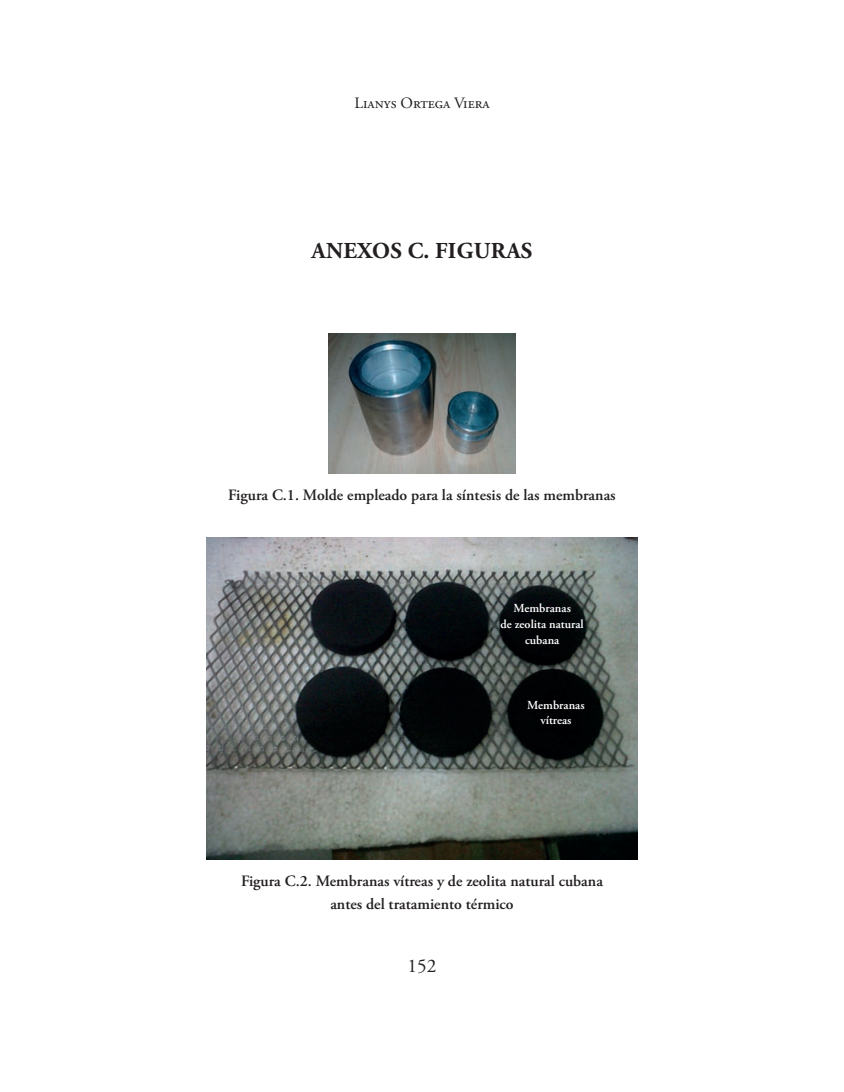
<style>
.page{position:relative;width:844px;height:1092px;background:#fff}
.page>*{position:absolute;margin:0;border:0;box-sizing:border-box;transform-origin:0 0}
.t1{font:700 22.75px "Adobe Garamond Pro";letter-spacing:.015em;color:#231f20}
.t2{font:19.25px "Adobe Garamond Pro";color:#231f20}
.t3{font:600 15.75px/23.1px "Adobe Garamond Pro";color:#231f20;text-align:center}
.t4{font:15.75px "Adobe Garamond Pro";color:#231f20}
.t5{font:600 12.25px/15.8px "Adobe Garamond Pro";color:#fff;text-align:center}
</style>
<div class="page">
<img style="left:328px;top:334px;width:187px;height:139px">
<img style="left:207px;top:537px;width:430px;height:322px">
<p class="t4" style="left:354px;top:94px;width:137px">Lianys Ortega Viera</p>
<h1 class="t1" style="left:311px;top:237px;width:222px">ANEXOS C. FIGURAS</h1>
<p class="t3" style="left:228px;top:483px;width:389px">Figura C.1. Molde empleado para la síntesis de las membranas</p>
<p class="t5" style="left:500px;top:600px;width:85px">Membranas<br>de zeolita natural cubana</p>
<p class="t5" style="left:527px;top:697px;width:59px">Membranas vítreas</p>
<p class="t3" style="left:241px;top:869px;width:363px">Figura C.2. Membranas vítreas y de zeolita natural cubana antes del tratamiento térmico</p>
<p class="t2" style="left:407px;top:954px;width:30px">152</p>
</div>
